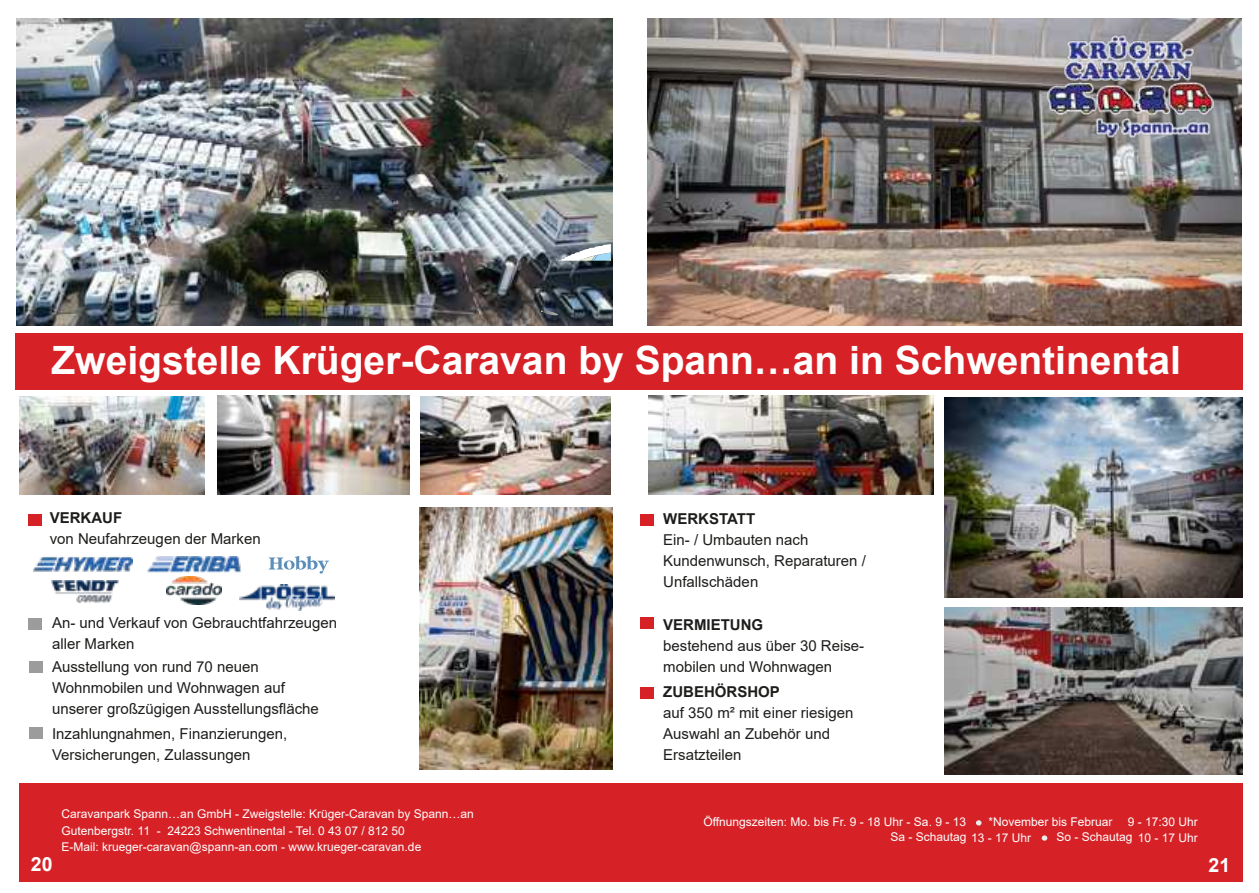
<style>
.page{position:relative;width:1259px;height:893px;background:#fff}
.page>*{position:absolute;margin:0;border:0;box-sizing:border-box;transform-origin:0 0}
.t1{font:700 39px "Arial";color:#fff}
.t2{font:700 19.5px "Arial";color:#fff}
.t3{font:15px/21px "Arial";color:#1d1d1b}
.t4{font:700 15px "Arial";color:#1d1d1b}
.t5{font:12px/16.5px "Arial";color:#fff}
</style>
<div class="page">
<img style="left:166px;top:576px;width:55px;height:28px">
<img style="left:147px;top:556px;width:94px;height:17px">
<img style="left:33px;top:556px;width:99px;height:25px">
<div style="left:28px;top:513px;width:14px;height:12px;background:#d62227"></div>
<div style="left:640px;top:617px;width:13px;height:12px;background:#d62227"></div>
<div style="left:640px;top:687px;width:13px;height:12px;background:#d62227"></div>
<div style="left:640px;top:513px;width:14px;height:12px;background:#d62227"></div>
<div style="left:28px;top:618px;width:14px;height:11px;background:#9d9c9c"></div>
<div style="left:29px;top:661px;width:14px;height:12px;background:#9d9c9c"></div>
<div style="left:29px;top:727px;width:14px;height:11px;background:#9d9c9c"></div>
<img style="left:51px;top:581px;width:68px;height:22px">
<img style="left:240px;top:584px;width:95px;height:26px">
<img style="left:420px;top:396px;width:191px;height:99px">
<img style="left:17px;top:18px;width:595px;height:307px">
<div style="left:15px;top:333px;width:1227px;height:57px;background:#d62227"></div>
<div style="left:19px;top:783px;width:1223px;height:99px;background:#d62227"></div>
<svg style="left:1041px;top:835px;width:6px;height:6px"></svg>
<svg style="left:976px;top:820px;width:5px;height:5px"></svg>
<svg style="left:541px;top:310px;width:17px;height:5px"></svg>
<img style="left:558px;top:244px;width:53px;height:17px">
<img style="left:20px;top:396px;width:184px;height:99px">
<img style="left:218px;top:396px;width:191px;height:98px">
<svg style="left:269px;top:556px;width:60px;height:18px"></svg>
<img style="left:944px;top:397px;width:298px;height:200px">
<img style="left:647px;top:19px;width:594px;height:306px">
<img style="left:944px;top:607px;width:298px;height:168px">
<img style="left:419px;top:508px;width:193px;height:262px">
<img style="left:648px;top:396px;width:285px;height:98px">
<img style="left:1047px;top:19px;width:167px;height:136px">
<h1 class="t1" style="left:51px;top:345px;width:1131px">Zweigstelle Krüger-Caravan by Spann…an in Schwentinental</h1>
<p class="t4" style="left:50px;top:512px;width:74px">VERKAUF</p>
<p class="t3" style="left:50px;top:530px;width:212px">von Neufahrzeugen der Marken</p>
<p class="t3" style="left:52px;top:614px;width:287px">An- und Verkauf von Gebrauchtfahrzeugen aller Marken</p>
<p class="t3" style="left:52px;top:657px;width:268px">Ausstellung von rund 70 neuen<br>Wohnmobilen und Wohnwagen auf unserer großzügigen Ausstellungsfläche</p>
<p class="t3" style="left:52px;top:725px;width:237px">Inzahlungnahmen, Finanzierungen,<br>Versicherungen, Zulassungen</p>
<p class="t4" style="left:663px;top:513px;width:93px">WERKSTATT</p>
<p class="t3" style="left:663px;top:531px;width:204px">Ein- / Umbauten nach<br>Kundenwunsch, Reparaturen /<br>Unfallschäden</p>
<p class="t4" style="left:663px;top:619px;width:102px">VERMIETUNG</p>
<p class="t3" style="left:663px;top:637px;width:202px">bestehend aus über 30 Reise&shy;mobilen und Wohnwagen</p>
<p class="t4" style="left:663px;top:686px;width:118px">ZUBEHÖRSHOP</p>
<p class="t3" style="left:663px;top:703px;width:192px">auf 350 m² mit einer riesigen<br>Auswahl an Zubehör und<br>Ersatzteilen</p>
<p class="t5" style="left:62px;top:807px;width:414px">Caravanpark Spann…an GmbH - Zweigstelle: Krüger-Caravan by Spann…an<br>Gutenbergstr. 11 - 24223 Schwentinental - Tel. 0 43 07 / 812 50<br>E-Mail: krueger-caravan@spann-an.com - www.krueger-caravan.de</p>
<p class="t5" style="left:703px;top:815px;width:264px">Öffnungszeiten: Mo. bis Fr. 9 - 18 Uhr - Sa. 9 - 13</p>
<p class="t5" style="left:988px;top:815px;width:126px">*November bis Februar</p>
<p class="t5" style="left:1127px;top:815px;width:72px">9 - 17:30 Uhr</p>
<p class="t5" style="left:890px;top:830px;width:142px">Sa - Schautag 13 - 17 Uhr</p>
<p class="t5" style="left:1056px;top:830px;width:143px">So - Schautag 10 - 17 Uhr</p>
<h2 class="t2" style="left:31px;top:856px;width:23px">20</h2>
<h2 class="t2" style="left:1208px;top:857px;width:23px">21</h2>
</div>
